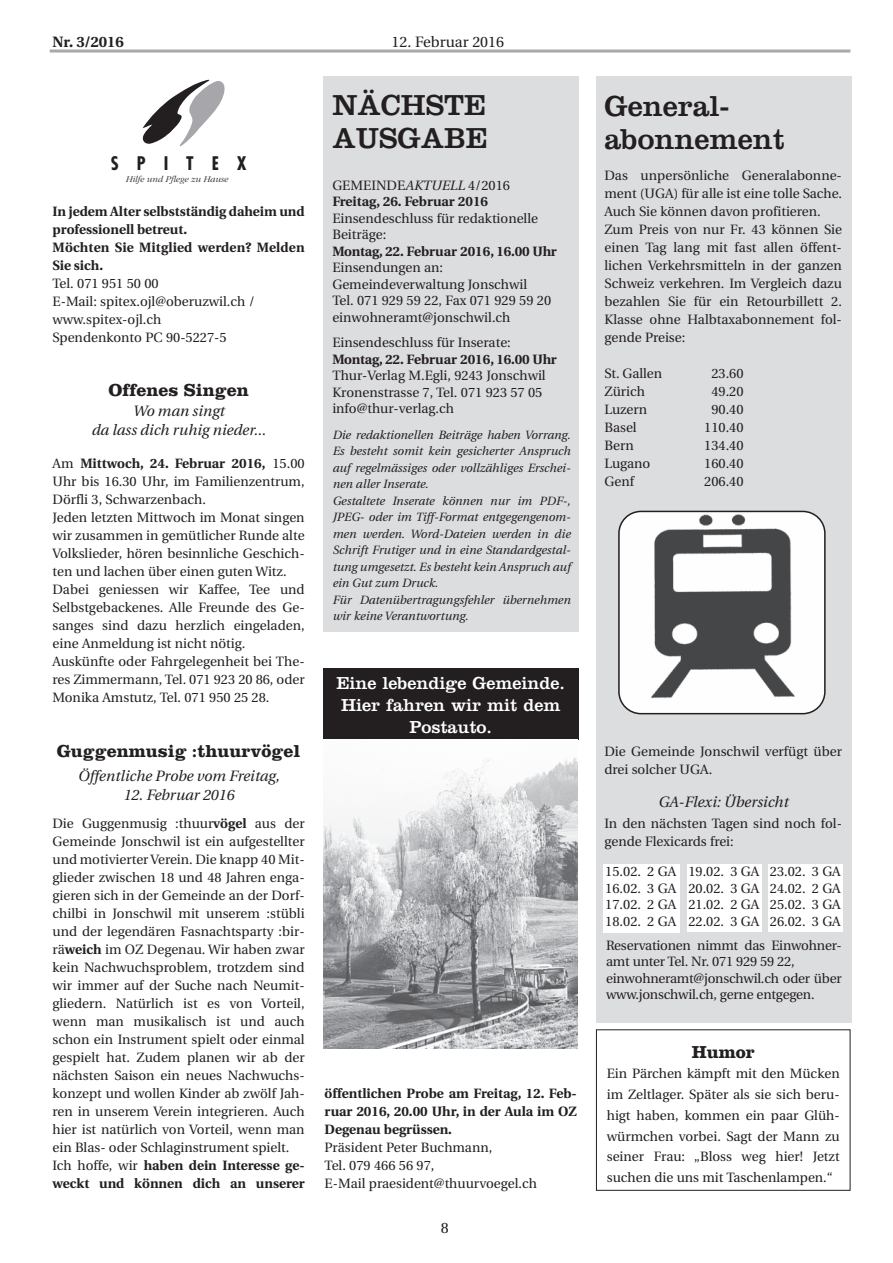
<style>
.page{position:relative;width:893px;height:1263px;background:#fff}
.page>*{position:absolute;margin:0;border:0;box-sizing:border-box;transform-origin:0 0}
.t1{font:30px/33px "Clarendon";color:#231f20}
.t2{font:700 condensed 18.3px "Futura";letter-spacing:.98em;color:#231f20}
.t3{font:18px/21.6px "Clarendon";color:#fff;text-align:center}
.t4{font:700 18px "Clarendon";color:#231f20}
.t5{font:italic 15px/19.5px "Utopia";color:#231f20;text-align:center}
.t6{font:15px "Utopia";color:#231f20}
.t7{font:700 15px "Utopia";color:#231f20}
.t8{font:13.5px/18px "Utopia";color:#231f20}
.t9{font:700 13.5px/18px "Utopia";color:#231f20}
.t10{font:italic 12px/16.5px "Utopia";color:#231f20}
.t11{font:italic 300 9.15px "Garamond";color:#231f20}
.s1{font-weight:700}
.s2{font-weight:400}
.s3{font-weight:400;font-style:italic}
</style>
<div class="page">
<hr style="left:50px;top:50px;width:800px;height:3px;background:#a8a9ad">
<div style="left:596px;top:77px;width:255px;height:946px;background:#dcdddf"></div>
<svg style="left:618px;top:511px;width:208px;height:203px;background:#b8b8b9"></svg>
<div style="left:687px;top:864px;width:74px;height:68px;background:#fff"></div>
<div style="left:768px;top:864px;width:74px;height:68px;background:#fff"></div>
<div style="left:324px;top:77px;width:255px;height:555px;background:#dcdddf"></div>
<svg style="left:143px;top:80px;width:82px;height:66px"></svg>
<div style="left:604px;top:864px;width:76px;height:69px;background:#fff"></div>
<div style="left:596px;top:1029px;width:254px;height:162px;border:1px solid #231f20"></div>
<div style="left:323px;top:668px;width:255px;height:72px;background:#231f20"></div>
<img style="left:323px;top:757px;width:255px;height:292px">
<p class="t7" style="left:53px;top:35px;width:73px">Nr. 3/2016</p>
<p class="t6" style="left:391px;top:35px;width:114px">12. Februar 2016</p>
<h2 class="t2" style="left:111px;top:155px;width:137px">SPITEX</h2>
<p class="t11" style="left:125px;top:174px;width:104px">Hilfe und Pflege zu Hause</p>
<p class="t9" style="left:53px;top:204px;width:254px">In jedem Alter selbstständig daheim und professionell betreut.<br>Möchten Sie Mitglied werden? Melden<br>Sie sich.</p>
<p class="t8" style="left:53px;top:276px;width:204px">Tel. 071 951 50 00<br>E-Mail: spitex.ojl@oberuzwil.ch / www.spitex-ojl.ch<br>Spendenkonto PC 90-5227-5</p>
<h3 class="t4" style="left:108px;top:384px;width:142px">Offenes Singen</h3>
<p class="t5" style="left:91px;top:402px;width:176px">Wo man singt<br>da lass dich ruhig nieder...</p>
<p class="t8" style="left:53px;top:456px;width:254px">Am <span class="s1">Mittwoch, 24. Februar 2016,</span> 15.00<br>Uhr bis 16.30 Uhr, im Familienzentrum, Dörfli 3, Schwarzenbach.<br>Jeden letzten Mittwoch im Monat singen wir zusammen in gemütlicher Runde alte Volkslieder, hören besinnliche Geschich&shy;ten und lachen über einen guten Witz.<br>Dabei geniessen wir Kaffee, Tee und Selbstgebackenes. Alle Freunde des Ge&shy;sanges sind dazu herzlich eingeladen, eine Anmeldung ist nicht nötig.<br>Auskünfte oder Fahrgelegenheit bei The&shy;res Zimmermann, Tel. 071 923 20 86, oder Monika Amstutz, Tel. 071 950 25 28.</p>
<h3 class="t4" style="left:57px;top:744px;width:245px">Guggenmusig :thuurvögel</h3>
<p class="t5" style="left:78px;top:767px;width:203px">Öffentliche Probe vom Freitag,</p>
<p class="t5" style="left:123px;top:786px;width:113px">12. Februar 2016</p>
<p class="t8" style="left:53px;top:816px;width:254px">Die Guggenmusig :thuur<span class="s1">vögel</span> aus der Gemeinde Jonschwil ist ein aufgestellter und motivierterVerein. Die knapp 40 Mit&shy;glieder zwischen 18 und 48 Jahren enga&shy;gieren sich in der Gemeinde an der Dorf&shy;chilbi in Jonschwil mit unserem :stübli und der legendären Fasnachtsparty :bir&shy;rä<span class="s1">weich</span> im OZ Degenau. Wir haben zwar kein Nachwuchsproblem, trotzdem sind wir immer auf der Suche nach Neumit&shy;gliedern. Natürlich ist es von Vorteil, wenn man musikalisch ist und auch schon ein Instrument spielt oder einmal gespielt hat. Zudem planen wir ab der nächsten Saison ein neues Nachwuchs&shy;konzept und wollen Kinder ab zwölf Jah&shy;ren in unserem Verein integrieren. Auch hier ist natürlich von Vorteil, wenn man ein Blas- oder Schlaginstrument spielt.<br>Ich hoffe, wir <span class="s1">haben dein Interesse ge&shy;weckt und können dich an unserer</span></p>
<h1 class="t1" style="left:332px;top:91px;width:157px">NÄCHSTE<br>AUSGABE</h1>
<p class="t9" style="left:332px;top:178px;width:179px;line-height:16.5px"><span class="s2">GEMEINDE</span><span class="s3">AKTUELL</span> <span class="s2">4/2016<br></span>Freitag, 26. Februar 2016</p>
<p class="t8" style="left:332px;top:211px;width:207px;line-height:16.5px">Einsendeschluss für redaktionelle<br>Beiträge:</p>
<p class="t9" style="left:332px;top:243px;width:226px">Montag, 22. Februar 2016, 16.00 Uhr</p>
<p class="t8" style="left:332px;top:261px;width:220px;line-height:16.5px">Einsendungen an:<br>Gemeindeverwaltung Jonschwil<br>Tel. 071 929 59 22, Fax 071 929 59 20 einwohneramt@jonschwil.ch</p>
<p class="t8" style="left:332px;top:335px;width:180px">Einsendeschluss für Inserate:</p>
<p class="t9" style="left:332px;top:351px;width:226px">Montag, 22. Februar 2016, 16.00 Uhr</p>
<p class="t8" style="left:332px;top:369px;width:215px;line-height:16.5px">Thur-Verlag M.Egli, 9243 Jonschwil<br>Kronenstrasse 7, Tel. 071 923 57 05 info@thur-verlag.ch</p>
<p class="t10" style="left:332px;top:428px;width:240px">Die redaktionellen Beiträge haben Vorrang.<br>Es besteht somit kein gesicherter Anspruch auf regelmässiges oder vollzähliges Erschei&shy;nen aller Inserate.<br>Gestaltete Inserate können nur im PDF-, JPEG- oder im Tiff-Format entgegengenom&shy;men werden. Word-Dateien werden in die Schrift Frutiger und in eine Standardgestal&shy;tung umgesetzt. Es besteht kein Anspruch auf ein Gut zum Druck.<br>Für Datenübertragungsfehler übernehmen wir keine Verantwortung.</p>
<h3 class="t3" style="left:336px;top:674px;width:230px">Eine lebendige Gemeinde.<br>Hier fahren wir mit dem<br>Postauto.</h3>
<p class="t9" style="left:325px;top:1086px;width:254px;text-align:justify">öffentlichen Probe am Freitag, 12. Feb&shy;ruar 2016, 20.00 Uhr, in der Aula im OZ Degenau begrüssen.</p>
<p class="t8" style="left:325px;top:1140px;width:214px">Präsident Peter Buchmann,<br>Tel. 079 466 56 97,<br>E-Mail praesident@thuurvoegel.ch</p>
<p class="t6" style="left:441px;top:1222px;width:9px">8</p>
<h1 class="t1" style="left:604px;top:93px;width:182px">General&shy;abonnement</h1>
<p class="t8" style="left:604px;top:168px;width:239px">Das unpersönliche Generalabonne&shy;ment (UGA) für alle ist eine tolle Sache.<br>Auch Sie können davon profitieren.<br>Zum Preis von nur Fr. 43 können Sie einen Tag lang mit fast allen öffent&shy;lichen Verkehrsmitteln in der ganzen Schweiz verkehren. Im Vergleich dazu bezahlen Sie für ein Retourbillett 2.<br>Klasse ohne Halbtaxabonnement fol&shy;gende Preise:</p>
<p class="t8" style="left:604px;top:366px;width:59px">St. Gallen</p>
<p class="t8" style="left:711px;top:366px;width:34px">23.60</p>
<p class="t8" style="left:604px;top:384px;width:42px">Zürich</p>
<p class="t8" style="left:711px;top:384px;width:34px">49.20</p>
<p class="t8" style="left:604px;top:402px;width:44px">Luzern</p>
<p class="t8" style="left:711px;top:402px;width:34px">90.40</p>
<p class="t8" style="left:604px;top:420px;width:34px">Basel</p>
<p class="t8" style="left:704px;top:420px;width:41px">110.40</p>
<p class="t8" style="left:604px;top:438px;width:31px">Bern</p>
<p class="t8" style="left:704px;top:438px;width:41px">134.40</p>
<p class="t8" style="left:604px;top:456px;width:47px">Lugano</p>
<p class="t8" style="left:704px;top:456px;width:41px">160.40</p>
<p class="t8" style="left:604px;top:474px;width:31px">Genf</p>
<p class="t8" style="left:704px;top:474px;width:41px">206.40</p>
<p class="t8" style="left:604px;top:744px;width:239px">Die Gemeinde Jonschwil verfügt über drei solcher UGA.</p>
<p class="t5" style="left:658px;top:794px;width:131px">GA-Flexi: Übersicht</p>
<p class="t8" style="left:604px;top:816px;width:239px">In den nächsten Tagen sind noch fol&shy;gende Flexicards frei:</p>
<p class="t8" style="left:688px;top:864px;width:72px;line-height:16.5px;text-align:justify">19.02. 3 GA 20.02. 3 GA 21.02. 2 GA 22.02. 3 GA</p>
<p class="t8" style="left:770px;top:864px;width:72px;line-height:16.5px;text-align:justify">23.02. 3 GA 24.02. 2 GA 25.02. 3 GA 26.02. 3 GA</p>
<p class="t8" style="left:606px;top:938px;width:237px;line-height:16.5px">Reservationen nimmt das Einwohner&shy;amt unter Tel. Nr. 071 929 59 22, einwohneramt@jonschwil.ch oder über www.jonschwil.ch, gerne entgegen.</p>
<p class="t8" style="left:605px;top:864px;width:72px;line-height:16.5px;text-align:justify">15.02. 2 GA 16.02. 3 GA 17.02. 2 GA 18.02. 2 GA</p>
<h3 class="t4" style="left:692px;top:1046px;width:64px">Humor</h3>
<p class="t8" style="left:607px;top:1064px;width:234px;line-height:20.7px;text-align:justify">Ein Pärchen kämpft mit den Mücken im Zeltlager. Später als sie sich beru&shy;higt haben, kommen ein paar Glüh&shy;würmchen vorbei. Sagt der Mann zu seiner Frau: „Bloss weg hier! Jetzt suchen die uns mit Taschenlampen.“</p>
</div>
